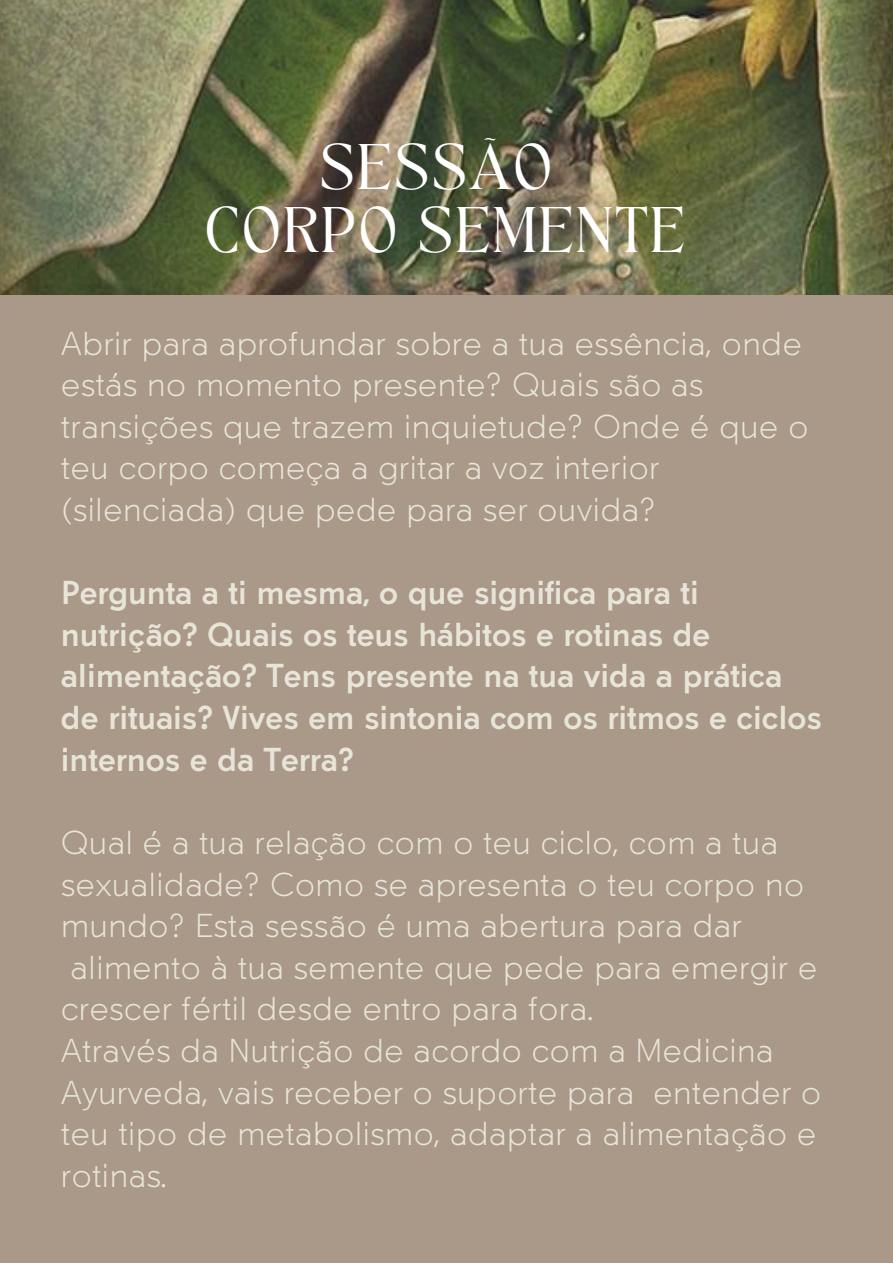
<style>
.page{position:relative;width:893px;height:1264px;background:#fff}
.page>*{position:absolute;margin:0;border:0;box-sizing:border-box;transform-origin:0 0}
.t1{font:45px/63px "TAN Angleton";color:#fff;text-align:center}
.t2{font:300 30px/41.5px "Tabarra Pro";color:#e7e5d8}
.t3{font:700 30px/41.5px "Tabarra Pro";color:#e7e5d8}
</style>
<div class="page">
<div style="left:0;top:0;width:892px;height:1262px;background:#aa9889"></div>
<img style="left:0;top:0;width:892px;height:295px">
<h1 class="t1" style="left:204px;top:143px;width:484px">SESSÃO<br>CORPO SEMENTE</h1>
<p class="t2" style="left:61px;top:325px;width:749px">Abrir para aprofundar sobre a tua essência, onde estás no momento presente? Quais são as transições que trazem inquietude? Onde é que o teu corpo começa a gritar a voz interior (silenciada) que pede para ser ouvida?</p>
<p class="t3" style="left:61px;top:575px;width:762px">Pergunta a ti mesma, o que significa para ti nutrição? Quais os teus hábitos e rotinas de alimentação? Tens presente na tua vida a prática de rituais? Vives em sintonia com os ritmos e ciclos internos e da Terra?</p>
<p class="t2" style="left:61px;top:825px;width:719px">Qual é a tua relação com o teu ciclo, com a tua</p>
<p class="t2" style="left:61px;top:866px;width:745px">sexualidade? Como se apresenta o teu corpo no</p>
<p class="t2" style="left:61px;top:908px;width:682px">mundo? Esta sessão é uma abertura para dar</p>
<p class="t2" style="left:70px;top:949px;width:748px">alimento à tua semente que pede para emergir e</p>
<p class="t2" style="left:61px;top:991px;width:534px">crescer fértil desde entro para fora.</p>
<p class="t2" style="left:61px;top:1032px;width:714px">Através da Nutrição de acordo com a Medicina</p>
<p class="t2" style="left:61px;top:1074px;width:762px">Ayurveda, vais receber o suporte para entender o</p>
<p class="t2" style="left:61px;top:1116px;width:757px">teu tipo de metabolismo, adaptar a alimentação e</p>
<p class="t2" style="left:61px;top:1157px;width:108px">rotinas.</p>
</div>
